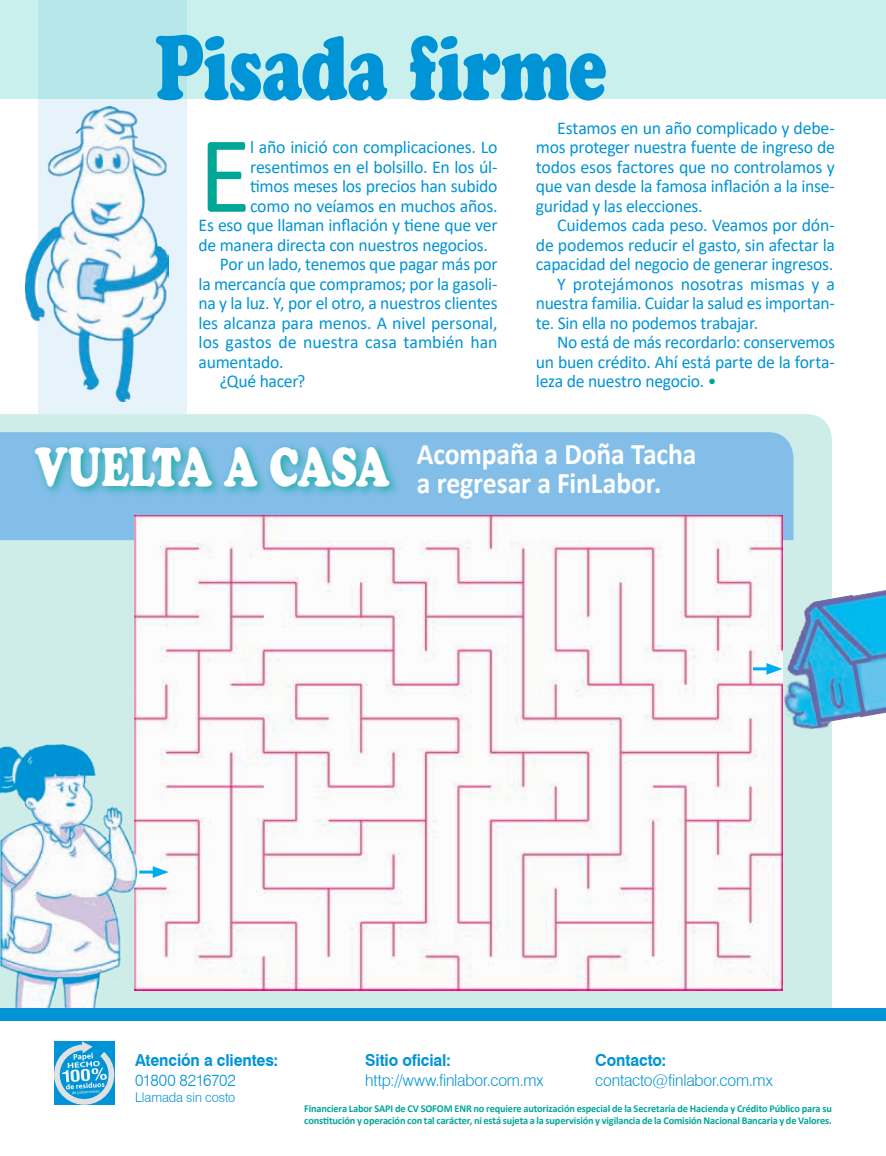
<style>
.page{position:relative;width:886px;height:1156px;background:#fff}
.page>*{position:absolute;margin:0;border:0;box-sizing:border-box;transform-origin:0 0}
.t1{font:110.1px "Calibri";color:#00a796}
.t2{font:90.3px "Cooper Black Std";letter-spacing:-.005em;color:#0094d7;scale:.75 1}
.t3{font:54.3px "Cooper Black Std";letter-spacing:-.015em;color:#fff;scale:.71 1}
.t4{font:700 30px/28.5px "Calibri";letter-spacing:-.005em;color:#fff;scale:.92 1}
.t5{font:18px/19.5px "Calibri";letter-spacing:-.015em;color:#0094d7;text-align:justify}
.t6{font:300 16.5px "Swiss 721 BT";letter-spacing:-.01em;color:#0094d7;scale:.95 1}
.t7{font:700 16.5px "Swiss 721 BT";letter-spacing:-.01em;color:#0094d7;scale:.95 1}
.t8{font:300 13.5px "Swiss 721 BT";letter-spacing:-.005em;color:#0094d7;scale:.95 1}
.t9{font:700 10.5px/12px "Calibri";letter-spacing:-.015em;color:#00a796}
.s1{color:#00a796}
</style>
<div class="page">
<div style="left:38px;top:0;width:149px;height:1008px;background:#e7f3fa"></div>
<div style="left:0;top:0;width:886px;height:99px;background:linear-gradient(to right,#bfebeb,#cef2ee)"></div>
<svg style="left:54px;top:1041px;width:60px;height:63px;background:#56b3dd"></svg>
<img style="left:26px;top:107px;width:143px;height:295px">
<div style="left:0;top:414px;width:832px;height:594px;background:#cfede8"></div>
<div style="left:0;top:432px;width:793px;height:108px;background:#82bee8"></div>
<img style="left:134px;top:515px;width:648px;height:475px">
<div style="left:30px;top:441px;width:371px;height:57px;background:#00a796;opacity:.75"></div>
<img style="left:0;top:733px;width:141px;height:288px">
<img style="left:762px;top:574px;width:124px;height:170px">
<hr style="left:139px;top:870px;width:19px;height:3px;background:#00aeef">
<svg style="left:153px;top:866px;width:16px;height:12px"></svg>
<hr style="left:753px;top:667px;width:19px;height:3px;background:#00aeef">
<svg style="left:766px;top:663px;width:16px;height:12px"></svg>
<div style="left:0;top:1008px;width:886px;height:12px;background:#0094d7"></div>
<h2 class="t2" style="left:155px;top:13px;width:604px">Pisada firme</h2>
<h1 class="t1" style="left:199px;top:99px;width:54px">E</h1>
<p class="t5" style="left:250px;top:137px;width:249px">l año inició con complicaciones. Lo</p>
<p class="t5" style="left:250px;top:156px;width:249px">resentimos en el bolsillo. En los úl-</p>
<p class="t5" style="left:250px;top:176px;width:249px">timos meses los precios han subido</p>
<p class="t5" style="left:250px;top:195px;width:249px">como no veíamos en muchos años.</p>
<p class="t5" style="left:199px;top:215px;width:300px">Es eso que llaman inflación y tiene que ver</p>
<p class="t5" style="left:199px;top:234px;width:291px">de manera directa con nuestros negocios.</p>
<p class="t5" style="left:220px;top:254px;width:279px">Por un lado, tenemos que pagar más por</p>
<p class="t5" style="left:199px;top:273px;width:300px">la mercancía que compramos; por la gasoli-</p>
<p class="t5" style="left:199px;top:293px;width:300px">na y la luz. Y, por el otro, a nuestros clientes</p>
<p class="t5" style="left:199px;top:312px;width:300px">les alcanza para menos. A nivel personal,</p>
<p class="t5" style="left:199px;top:332px;width:300px">los gastos de nuestra casa también han</p>
<p class="t5" style="left:199px;top:351px;width:86px">aumentado.</p>
<p class="t5" style="left:220px;top:371px;width:87px">¿Qué hacer?</p>
<p class="t5" style="left:536px;top:117px;width:300px;text-indent:21px">Estamos en un año complicado y debe&shy;mos proteger nuestra fuente de ingreso de todos esos factores que no controlamos y que van desde la famosa inflación a la inse&shy;guridad y las elecciones.</p>
<p class="t5" style="left:557px;top:215px;width:279px">Cuidemos cada peso. Veamos por dón-</p>
<p class="t5" style="left:536px;top:234px;width:300px">de podemos reducir el gasto, sin afectar la</p>
<p class="t5" style="left:536px;top:254px;width:299px">capacidad del negocio de generar ingresos.</p>
<p class="t5" style="left:557px;top:273px;width:279px">Y protejámonos nosotras mismas y a</p>
<p class="t5" style="left:536px;top:293px;width:300px">nuestra familia. Cuidar la salud es importan-</p>
<p class="t5" style="left:536px;top:312px;width:224px">te. Sin ella no podemos trabajar.</p>
<p class="t5" style="left:557px;top:332px;width:279px">No está de más recordarlo: conservemos</p>
<p class="t5" style="left:536px;top:351px;width:300px">un buen crédito. Ahí está parte de la forta-</p>
<p class="t5" style="left:536px;top:371px;width:182px">leza de nuestro negocio. <span class="s1">•</span></p>
<h3 class="t3" style="left:35px;top:434px;width:500px">VUELTA A CASA</h3>
<h3 class="t4" style="left:417px;top:440px;width:305px">Acompaña a Doña Tacha a regresar a FinLabor.</h3>
<p class="t7" style="left:135px;top:1050px;width:152px">Atención a clientes:</p>
<p class="t6" style="left:135px;top:1069px;width:107px">01800 8216702</p>
<p class="t8" style="left:135px;top:1089px;width:107px">Llamada sin costo</p>
<p class="t7" style="left:365px;top:1050px;width:92px">Sitio oficial:</p>
<p class="t6" style="left:365px;top:1069px;width:189px">http://www.finlabor.com.mx</p>
<p class="t7" style="left:595px;top:1050px;width:76px">Contacto:</p>
<p class="t6" style="left:595px;top:1069px;width:188px">contacto@finlabor.com.mx</p>
<p class="t9" style="left:304px;top:1102px;width:529px">Financiera Labor SAPI de CV SOFOM ENR no requiere autorización especial de la Secretaría de Hacienda y Crédito Público para su constitución y operación con tal carácter, ni está sujeta a la supervisión y vigilancia de la Comisión Nacional Bancaria y de Valores.</p>
</div>
